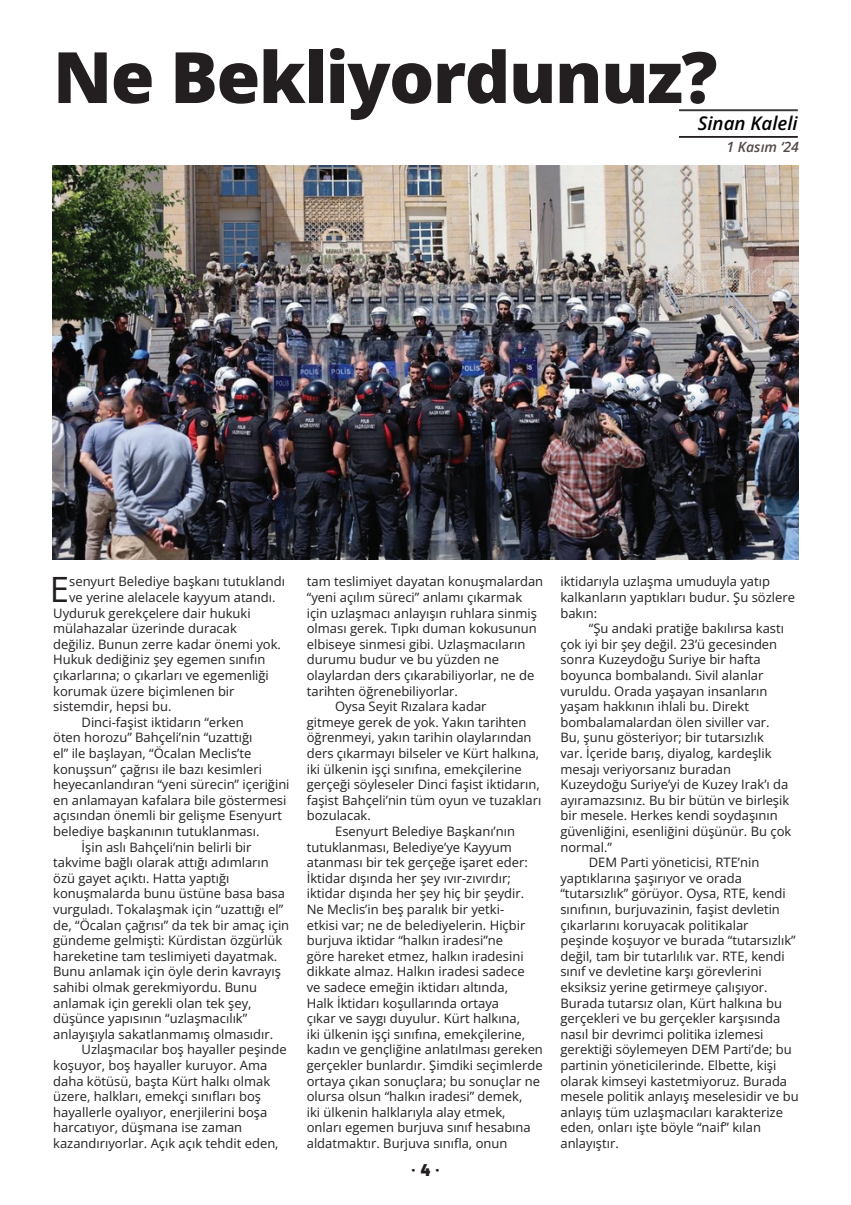
<style>
.page{position:relative;width:851px;height:1205px;background:#fff}
.page>*{position:absolute;margin:0;border:0;box-sizing:border-box;transform-origin:0 0}
.t1{font:70.88px "Open Sans";letter-spacing:-.02em;color:#231f20}
.t2{font:34.88px "Open Sans";color:#231f20}
.t3{font:italic 18.75px "Open Sans";color:#000}
.t4{font:16.25px "Open Sans";color:#231f20}
.t5{font:italic 14.12px "Open Sans";color:#524a47}
.t6{font:13px/15.6px "Open Sans";color:#231f20}
.s1{font-family:"Revue BT"}
</style>
<div class="page">
<hr style="left:679px;top:110px;width:118px;height:1px;background:#231f20">
<hr style="left:679px;top:136px;width:118px;height:1px;background:#231f20">
<hr style="left:679px;top:137px;width:118px;height:1px;background:#231f20">
<img style="left:52px;top:165px;width:746px;height:394px">
<h1 class="t1" style="left:53px;top:29px;width:666px">Ne Bekliyordunuz?</h1>
<h3 class="t3" style="left:697px;top:110px;width:101px">Sinan Kaleli</h3>
<p class="t5" style="left:726px;top:137px;width:74px">1 Kasım ‘24</p>
<h2 class="t2" style="left:50px;top:565px;width:21px">E</h2>
<p class="t6" style="left:69px;top:573px;width:217px">senyurt Belediye başkanı tutuklandı</p>
<p class="t6" style="left:69px;top:589px;width:208px">ve yerine alelacele kayyum atandı.</p>
<p class="t6" style="left:53px;top:605px;width:199px">Uyduruk gerekçelere dair hukuki</p>
<p class="t6" style="left:53px;top:620px;width:185px">mülahazalar üzerinde duracak</p>
<p class="t6" style="left:53px;top:636px;width:229px">değiliz. Bunun zerre kadar önemi yok.</p>
<p class="t6" style="left:53px;top:651px;width:214px">Hukuk dediğiniz şey egemen sınıfın</p>
<p class="t6" style="left:53px;top:667px;width:217px">çıkarlarına; o çıkarları ve egemenliği</p>
<p class="t6" style="left:53px;top:683px;width:183px">korumak üzere biçimlenen bir</p>
<p class="t6" style="left:53px;top:698px;width:120px">sistemdir, hepsi bu.</p>
<p class="t6" style="left:82px;top:714px;width:164px">Dinci-faşist iktidarın “erken</p>
<p class="t6" style="left:53px;top:729px;width:201px">öten horozu” Bahçeli’nin “uzattığı</p>
<p class="t6" style="left:53px;top:745px;width:200px">el” ile başlayan, “Öcalan Meclis’te</p>
<p class="t6" style="left:53px;top:761px;width:210px">konuşsun” çağrısı ile bazı kesimleri</p>
<p class="t6" style="left:53px;top:776px;width:238px">heyecanlandıran “yeni sürecin” içeriğini</p>
<p class="t6" style="left:53px;top:792px;width:235px">en anlamayan kafalara bile göstermesi</p>
<p class="t6" style="left:53px;top:807px;width:230px">açısından önemli bir gelişme Esenyurt</p>
<p class="t6" style="left:53px;top:823px;width:208px">belediye başkanının tutuklanması.</p>
<p class="t6" style="left:82px;top:839px;width:171px">İşin aslı Bahçeli’nin belirli bir</p>
<p class="t6" style="left:53px;top:854px;width:217px">takvime bağlı olarak attığı adımların</p>
<p class="t6" style="left:53px;top:870px;width:178px">özü gayet açıktı. Hatta yaptığı</p>
<p class="t6" style="left:53px;top:885px;width:233px">konuşmalarda bunu üstüne basa basa</p>
<p class="t6" style="left:53px;top:901px;width:231px">vurguladı. Tokalaşmak için “uzattığı el”</p>
<p class="t6" style="left:53px;top:917px;width:237px">de, “Öcalan çağrısı” da tek bir amaç için</p>
<p class="t6" style="left:53px;top:932px;width:231px">gündeme gelmişti: Kürdistan özgürlük</p>
<p class="t6" style="left:53px;top:948px;width:225px">hareketine tam teslimiyeti dayatmak.</p>
<p class="t6" style="left:53px;top:963px;width:229px">Bunu anlamak için öyle derin kavrayış</p>
<p class="t6" style="left:53px;top:979px;width:205px">sahibi olmak gerekmiyordu. Bunu</p>
<p class="t6" style="left:53px;top:995px;width:200px">anlamak için gerekli olan tek şey,</p>
<p class="t6" style="left:53px;top:1010px;width:196px">düşünce yapısının “uzlaşmacılık”</p>
<p class="t6" style="left:53px;top:1026px;width:221px">anlayışıyla sakatlanmamış olmasıdır.</p>
<p class="t6" style="left:82px;top:1041px;width:207px">Uzlaşmacılar boş hayaller peşinde</p>
<p class="t6" style="left:53px;top:1057px;width:216px">koşuyor, boş hayaller kuruyor. Ama</p>
<p class="t6" style="left:53px;top:1073px;width:218px">daha kötüsü, başta Kürt halkı olmak</p>
<p class="t6" style="left:53px;top:1088px;width:209px">üzere, halkları, emekçi sınıfları boş</p>
<p class="t6" style="left:53px;top:1104px;width:216px">hayallerle oyalıyor, enerjilerini boşa</p>
<p class="t6" style="left:53px;top:1119px;width:190px">harcatıyor, düşmana ise zaman</p>
<p class="t6" style="left:53px;top:1135px;width:227px">kazandırıyorlar. Açık açık tehdit eden,</p>
<p class="t6" style="left:307px;top:573px;width:238px">tam teslimiyet dayatan konuşmalardan</p>
<p class="t6" style="left:307px;top:589px;width:217px">“yeni açılım süreci” anlamı çıkarmak</p>
<p class="t6" style="left:307px;top:605px;width:231px">için uzlaşmacı anlayışın ruhlara sinmiş</p>
<p class="t6" style="left:307px;top:620px;width:231px">olması gerek. Tıpkı duman kokusunun</p>
<p class="t6" style="left:307px;top:636px;width:220px">elbiseye sinmesi gibi. Uzlaşmacıların</p>
<p class="t6" style="left:307px;top:651px;width:194px">durumu budur ve bu yüzden ne</p>
<p class="t6" style="left:307px;top:667px;width:229px">olaylardan ders çıkarabiliyorlar, ne de</p>
<p class="t6" style="left:307px;top:683px;width:153px">tarihten öğrenebiliyorlar.</p>
<p class="t6" style="left:335px;top:698px;width:153px">Oysa Seyit Rızalara kadar</p>
<p class="t6" style="left:307px;top:714px;width:221px">gitmeye gerek de yok. Yakın tarihten</p>
<p class="t6" style="left:307px;top:729px;width:226px">öğrenmeyi, yakın tarihin olaylarından</p>
<p class="t6" style="left:307px;top:745px;width:234px">ders çıkarmayı bilseler ve Kürt halkına,</p>
<p class="t6" style="left:307px;top:761px;width:216px">iki ülkenin işçi sınıfına, emekçilerine</p>
<p class="t6" style="left:307px;top:776px;width:234px">gerçeği söyleseler Dinci faşist iktidarın,</p>
<p class="t6" style="left:307px;top:792px;width:236px">faşist Bahçeli’nin tüm oyun ve tuzakları</p>
<p class="t6" style="left:307px;top:807px;width:66px">bozulacak.</p>
<p class="t6" style="left:335px;top:823px;width:181px">Esenyurt Belediye Başkanı’nın</p>
<p class="t6" style="left:307px;top:839px;width:206px">tutuklanması, Belediye’ye Kayyum</p>
<p class="t6" style="left:307px;top:854px;width:222px">atanması bir tek gerçeğe işaret eder:</p>
<p class="t6" style="left:307px;top:870px;width:205px">İktidar dışında her şey ıvır-zıvırdır;</p>
<p class="t6" style="left:307px;top:885px;width:219px">iktidar dışında her şey hiç bir şeydir.</p>
<p class="t6" style="left:307px;top:901px;width:199px">Ne Meclis’in beş paralık bir yetki-</p>
<p class="t6" style="left:307px;top:917px;width:220px">etkisi var; ne de belediyelerin. Hiçbir</p>
<p class="t6" style="left:307px;top:932px;width:198px">burjuva iktidar “halkın iradesi”ne</p>
<p class="t6" style="left:307px;top:948px;width:218px">göre hareket etmez, halkın iradesini</p>
<p class="t6" style="left:307px;top:963px;width:219px">dikkate almaz. Halkın iradesi sadece</p>
<p class="t6" style="left:307px;top:979px;width:203px">ve sadece emeğin iktidarı altında,</p>
<p class="t6" style="left:307px;top:995px;width:194px">Halk İktidarı koşullarında ortaya</p>
<p class="t6" style="left:307px;top:1010px;width:215px">çıkar ve saygı duyulur. Kürt halkına,</p>
<p class="t6" style="left:307px;top:1026px;width:220px">iki ülkenin işçi sınıfına, emekçilerine,</p>
<p class="t6" style="left:307px;top:1041px;width:237px">kadın ve gençliğine anlatılması gereken</p>
<p class="t6" style="left:307px;top:1057px;width:237px">gerçekler bunlardır. Şimdiki seçimlerde</p>
<p class="t6" style="left:307px;top:1073px;width:235px">ortaya çıkan sonuçlara; bu sonuçlar ne</p>
<p class="t6" style="left:307px;top:1088px;width:217px">olursa olsun “halkın iradesi” demek,</p>
<p class="t6" style="left:307px;top:1104px;width:200px">iki ülkenin halklarıyla alay etmek,</p>
<p class="t6" style="left:307px;top:1119px;width:225px">onları egemen burjuva sınıf hesabına</p>
<p class="t6" style="left:307px;top:1135px;width:202px">aldatmaktır. Burjuva sınıfla, onun</p>
<p class="t4" style="left:411px;top:1159px;width:30px">· <span class="s1">4</span> ·</p>
<p class="t6" style="left:560px;top:573px;width:236px">iktidarıyla uzlaşma umuduyla yatıp kalkanların yaptıkları budur. Şu sözlere bakın:</p>
<p class="t6" style="left:588px;top:620px;width:197px">“Şu andaki pratiğe bakılırsa kastı</p>
<p class="t6" style="left:560px;top:636px;width:218px">çok iyi bir şey değil. 23’ü gecesinden</p>
<p class="t6" style="left:560px;top:651px;width:202px">sonra Kuzeydoğu Suriye bir hafta</p>
<p class="t6" style="left:560px;top:667px;width:204px">boyunca bombalandı. Sivil alanlar</p>
<p class="t6" style="left:560px;top:683px;width:208px">vuruldu. Orada yaşayan insanların</p>
<p class="t6" style="left:560px;top:698px;width:190px">yaşam hakkının ihlali bu. Direkt</p>
<p class="t6" style="left:560px;top:714px;width:211px">bombalamalardan ölen siviller var.</p>
<p class="t6" style="left:560px;top:729px;width:205px">Bu, şunu gösteriyor; bir tutarsızlık</p>
<p class="t6" style="left:560px;top:745px;width:213px">var. İçeride barış, diyalog, kardeşlik</p>
<p class="t6" style="left:560px;top:761px;width:172px">mesajı veriyorsanız buradan</p>
<p class="t6" style="left:560px;top:776px;width:229px">Kuzeydoğu Suriye’yi de Kuzey Irak’ı da</p>
<p class="t6" style="left:560px;top:792px;width:230px">ayıramazsınız. Bu bir bütün ve birleşik</p>
<p class="t6" style="left:560px;top:807px;width:219px">bir mesele. Herkes kendi soydaşının</p>
<p class="t6" style="left:560px;top:823px;width:232px">güvenliğini, esenliğini düşünür. Bu çok</p>
<p class="t6" style="left:560px;top:839px;width:53px">normal.”</p>
<p class="t6" style="left:588px;top:854px;width:172px">DEM Parti yöneticisi, RTE’nin</p>
<p class="t6" style="left:560px;top:870px;width:183px">yaptıklarına şaşırıyor ve orada</p>
<p class="t6" style="left:560px;top:885px;width:227px">“tutarsızlık” görüyor. Oysa, RTE, kendi</p>
<p class="t6" style="left:560px;top:901px;width:221px">sınıfının, burjuvazinin, faşist devletin</p>
<p class="t6" style="left:560px;top:917px;width:190px">çıkarlarını koruyacak politikalar</p>
<p class="t6" style="left:560px;top:932px;width:237px">peşinde koşuyor ve burada “tutarsızlık”</p>
<p class="t6" style="left:560px;top:948px;width:226px">değil, tam bir tutarlılık var. RTE, kendi</p>
<p class="t6" style="left:560px;top:963px;width:203px">sınıf ve devletine karşı görevlerini</p>
<p class="t6" style="left:560px;top:979px;width:209px">eksiksiz yerine getirmeye çalışıyor.</p>
<p class="t6" style="left:560px;top:995px;width:223px">Burada tutarsız olan, Kürt halkına bu</p>
<p class="t6" style="left:560px;top:1010px;width:221px">gerçekleri ve bu gerçekler karşısında</p>
<p class="t6" style="left:560px;top:1026px;width:204px">nasıl bir devrimci politika izlemesi</p>
<p class="t6" style="left:560px;top:1041px;width:233px">gerektiği söylemeyen DEM Parti’de; bu</p>
<p class="t6" style="left:560px;top:1057px;width:217px">partinin yöneticilerinde. Elbette, kişi</p>
<p class="t6" style="left:560px;top:1073px;width:228px">olarak kimseyi kastetmiyoruz. Burada</p>
<p class="t6" style="left:560px;top:1088px;width:240px">mesele politik anlayış meselesidir ve bu</p>
<p class="t6" style="left:560px;top:1104px;width:224px">anlayış tüm uzlaşmacıları karakterize</p>
<p class="t6" style="left:560px;top:1119px;width:202px">eden, onları işte böyle “naif” kılan</p>
<p class="t6" style="left:560px;top:1135px;width:60px">anlayıştır.</p>
</div>
